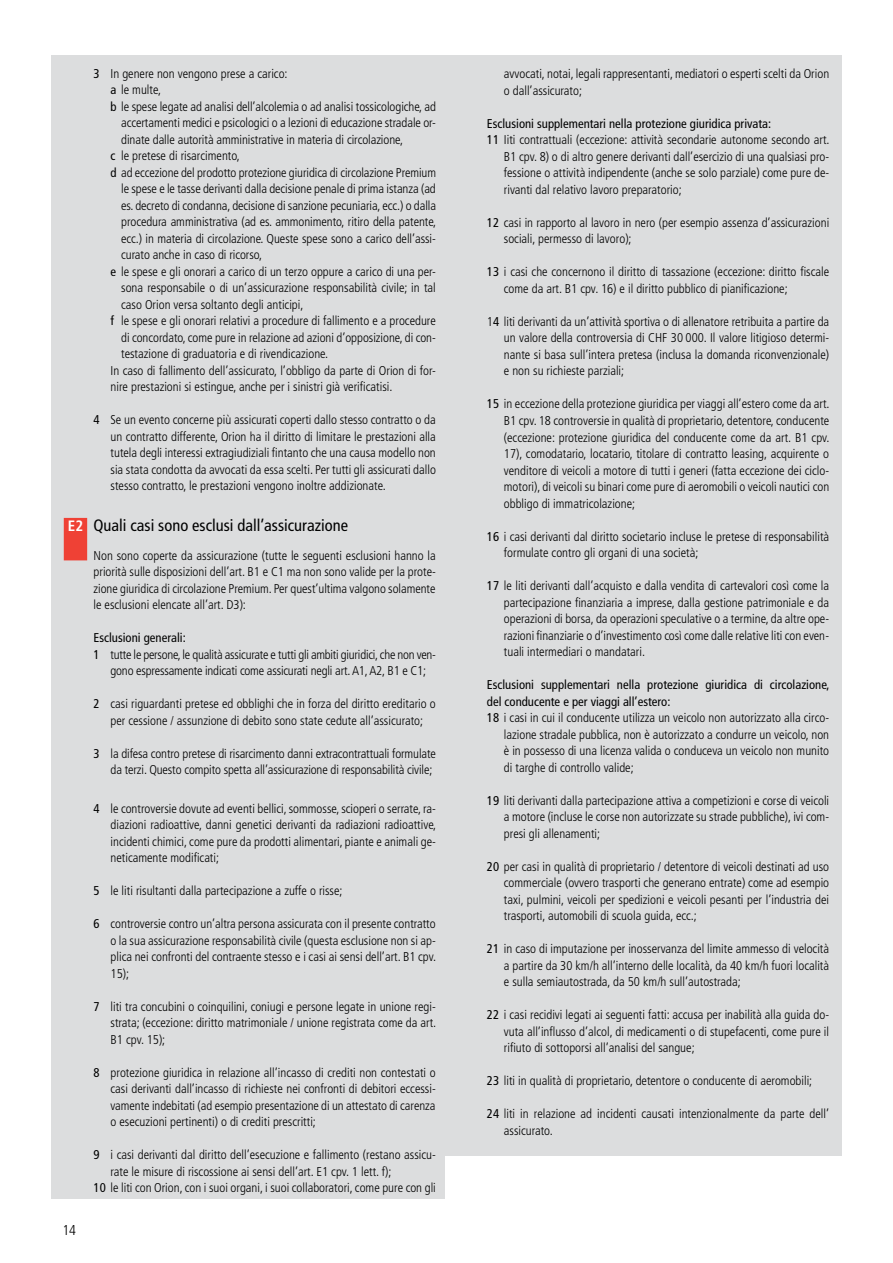
<style>
.page{position:relative;width:893px;height:1263px;background:#fff}
.page>*{position:absolute;margin:0;border:0;box-sizing:border-box;transform-origin:0 0}
.t1{font:condensed 16.5px "Frutiger";color:#000}
.t2{font:300 condensed 14.25px "Frutiger LT";color:#000}
.t3{font:300 condensed 12.75px/16.5px "Frutiger LT";color:#000;text-align:justify}
.t4{font:condensed 12.75px/16.5px "Frutiger";color:#000}
.s1{font-family:"Frutiger";font-weight:400}
.s2{font-weight:700;font-size:15px;color:#fff}
</style>
<div class="page">
<div style="left:436px;top:55px;width:406px;height:1101px;background:#dcddde"></div>
<div style="left:51px;top:55px;width:393px;height:1143px;background:#dcddde"></div>
<div style="left:64px;top:518px;width:23px;height:42px;background:#ef4135"></div>
<p class="t3" style="left:94px;top:65px;width:196px"><span class="s1">3</span> In genere non vengono prese a carico:</p>
<p class="t3" style="left:111px;top:82px;width:52px"><span class="s1">a</span> le multe,</p>
<p class="t3" style="left:111px;top:98px;width:327px"><span class="s1">b</span> le spese legate ad analisi dell’alcolemia o ad analisi tossicologiche, ad</p>
<p class="t3" style="left:121px;top:115px;width:316px">accertamenti medici e psicologici o a lezioni di educazione stradale or-</p>
<p class="t3" style="left:121px;top:131px;width:283px">dinate dalle autorità amministrative in materia di circolazione,</p>
<p class="t3" style="left:111px;top:148px;width:131px"><span class="s1">c</span> le pretese di risarcimento,</p>
<p class="t3" style="left:111px;top:164px;width:327px"><span class="s1">d</span> ad eccezione del prodotto protezione giuridica di circolazione Premium</p>
<p class="t3" style="left:121px;top:181px;width:316px">le spese e le tasse derivanti dalla decisione penale di prima istanza (ad</p>
<p class="t3" style="left:121px;top:197px;width:316px">es. decreto di condanna, decisione di sanzione pecuniaria, ecc.) o dalla</p>
<p class="t3" style="left:121px;top:214px;width:317px">procedura amministrativa (ad es. ammonimento, ritiro della patente,</p>
<p class="t3" style="left:121px;top:230px;width:316px">ecc.) in materia di circolazione. Queste spese sono a carico dell’assi-</p>
<p class="t3" style="left:121px;top:247px;width:143px">curato anche in caso di ricorso,</p>
<p class="t3" style="left:111px;top:263px;width:327px"><span class="s1">e</span> le spese e gli onorari a carico di un terzo oppure a carico di una per-</p>
<p class="t3" style="left:121px;top:280px;width:316px">sona responsabile o di un’assicurazione responsabilità civile; in tal</p>
<p class="t3" style="left:121px;top:296px;width:184px">caso Orion versa soltanto degli anticipi,</p>
<p class="t3" style="left:111px;top:313px;width:327px"><span class="s1">f</span> le spese e gli onorari relativi a procedure di fallimento e a procedure</p>
<p class="t3" style="left:121px;top:329px;width:316px">di concordato, come pure in relazione ad azioni d’opposizione, di con-</p>
<p class="t3" style="left:121px;top:346px;width:209px">testazione di graduatoria e di rivendicazione.</p>
<p class="t3" style="left:111px;top:362px;width:327px">In caso di fallimento dell’assicurato, l’obbligo da parte di Orion di for-</p>
<p class="t3" style="left:111px;top:379px;width:283px">nire prestazioni si estingue, anche per i sinistri già verificatisi.</p>
<p class="t3" style="left:111px;top:412px;width:327px;text-indent:-17px"><span class="s1">4</span> Se un evento concerne più assicurati coperti dallo stesso contratto o da un contratto differente, Orion ha il diritto di limitare le prestazioni alla tutela degli interessi extragiudiziali fintanto che una causa modello non sia stata condotta da avvocati da essa scelti. Per tutti gli assicurati dallo stesso contratto, le prestazioni vengono inoltre addizionate.</p>
<p class="t1" style="left:68px;top:515px;width:282px"><span class="s2">E2</span> Quali casi sono esclusi dall’assicurazione</p>
<p class="t3" style="left:94px;top:547px;width:344px">Non sono coperte da assicurazione (tutte le seguenti esclusioni hanno la priorità sulle disposizioni dell’art. B1 e C1 ma non sono valide per la prote&shy;zione giuridica di circolazione Premium. Per quest’ultima valgono solamente le esclusioni elencate all’art. D3):</p>
<p class="t4" style="left:94px;top:630px;width:94px">Esclusioni generali:</p>
<p class="t3" style="left:94px;top:646px;width:344px;text-align:center"><span class="s1">1</span> tutte le persone, le qualità assicurate e tutti gli ambiti giuridici, che non ven&shy;gono espressamente indicati come assicurati negli art. A1, A2, B1 e C1;</p>
<p class="t3" style="left:94px;top:696px;width:344px;text-align:center"><span class="s1">2</span> casi riguardanti pretese ed obblighi che in forza del diritto ereditario o per cessione / assunzione di debito sono state cedute all’assicurato;</p>
<p class="t3" style="left:94px;top:745px;width:344px;text-align:right"><span class="s1">3</span> la difesa contro pretese di risarcimento danni extracontrattuali formulate da terzi. Questo compito spetta all’assicurazione di responsabilità civile;</p>
<p class="t3" style="left:111px;top:800px;width:327px;text-indent:-17px"><span class="s1">4</span> le controversie dovute ad eventi bellici, sommosse, scioperi o serrate, ra&shy;diazioni radioattive, danni genetici derivanti da radiazioni radioattive, incidenti chimici, come pure da prodotti alimentari, piante e animali ge&shy;neticamente modificati;</p>
<p class="t3" style="left:94px;top:882px;width:251px"><span class="s1">5</span> le liti risultanti dalla partecipazione a zuffe o risse;</p>
<p class="t3" style="left:111px;top:915px;width:327px;text-indent:-17px"><span class="s1">6</span> controversie contro un’altra persona assicurata con il presente contratto o la sua assicurazione responsabilità civile (questa esclusione non si ap&shy;plica nei confronti del contraente stesso e i casi ai sensi dell’art. B1 cpv.<br>15);</p>
<p class="t3" style="left:111px;top:998px;width:327px;text-indent:-17px"><span class="s1">7</span> liti tra concubini o coinquilini, coniugi e persone legate in unione regi&shy;strata; (eccezione: diritto matrimoniale / unione registrata come da art.<br>B1 cpv. 15);</p>
<p class="t3" style="left:111px;top:1064px;width:327px;text-indent:-17px"><span class="s1">8</span> protezione giuridica in relazione all’incasso di crediti non contestati o casi derivanti dall’incasso di richieste nei confronti di debitori eccessi&shy;vamente indebitati (ad esempio presentazione di un attestato di carenza o esecuzioni pertinenti) o di crediti prescritti;</p>
<p class="t3" style="left:94px;top:1146px;width:344px"><span class="s1">9</span> i casi derivanti dal diritto dell’esecuzione e fallimento (restano assicu-</p>
<p class="t3" style="left:111px;top:1163px;width:283px">rate le misure di riscossione ai sensi dell’art. E1 cpv. 1 lett. f);</p>
<p class="t3" style="left:94px;top:1179px;width:344px"><span class="s1">10</span> le liti con Orion, con i suoi organi, i suoi collaboratori, come pure con gli</p>
<p class="t2" style="left:62px;top:1222px;width:15px">14</p>
<p class="t3" style="left:504px;top:66px;width:327px">avvocati, notai, legali rappresentanti, mediatori o esperti scelti da Orion o dall’assicurato;</p>
<p class="t4" style="left:487px;top:115px;width:286px">Esclusioni supplementari nella protezione giuridica privata:</p>
<p class="t3" style="left:504px;top:132px;width:327px;text-indent:-17px"><span class="s1">11</span> Iiti contrattuali (eccezione: attività secondarie autonome secondo art.<br>B1 cpv. 8) o di altro genere derivanti dall’esercizio di una qualsiasi pro&shy;fessione o attività indipendente (anche se solo parziale) come pure de&shy;rivanti dal relativo lavoro preparatorio;</p>
<p class="t3" style="left:504px;top:214px;width:327px;text-indent:-17px"><span class="s1">12</span> casi in rapporto al lavoro in nero (per esempio assenza d’assicurazioni sociali, permesso di lavoro);</p>
<p class="t3" style="left:504px;top:264px;width:327px;text-indent:-17px"><span class="s1">13</span> i casi che concernono il diritto di tassazione (eccezione: diritto fiscale come da art. B1 cpv. 16) e il diritto pubblico di pianificazione;</p>
<p class="t3" style="left:504px;top:313px;width:327px;text-indent:-17px">1<span class="s1">4</span> liti derivanti da un’attività sportiva o di allenatore retribuita a partire da un valore della controversia di CHF 30 000. Il valore litigioso determi&shy;nante si basa sull’intera pretesa (inclusa la domanda riconvenzionale) e non su richieste parziali;</p>
<p class="t3" style="left:504px;top:396px;width:327px;text-indent:-17px"><span class="s1">15</span> in eccezione della protezione giuridica per viaggi all’estero come da art.<br>B1 cpv. 18 controversie in qualità di proprietario, detentore, conducente (eccezione: protezione giuridica del conducente come da art. B1 cpv.<br>17), comodatario, locatario, titolare di contratto leasing, acquirente o venditore di veicoli a motore di tutti i generi (fatta eccezione dei ciclo&shy;motori), di veicoli su binari come pure di aeromobili o veicoli nautici con obbligo di immatricolazione;</p>
<p class="t3" style="left:504px;top:528px;width:327px;text-indent:-17px"><span class="s1">16</span> i casi derivanti dal diritto societario incluse le pretese di responsabilità formulate contro gli organi di una società;</p>
<p class="t3" style="left:504px;top:577px;width:327px;text-indent:-17px"><span class="s1">17</span> le liti derivanti dall’acquisto e dalla vendita di cartevalori così come la partecipazione finanziaria a imprese, dalla gestione patrimoniale e da operazioni di borsa, da operazioni speculative o a termine, da altre ope&shy;razioni finanziarie o d’investimento così come dalle relative liti con even&shy;tuali intermediari o mandatari.</p>
<p class="t4" style="left:487px;top:676px;width:344px">Esclusioni supplementari nella protezione giuridica di circolazione, del conducente e per viaggi all’estero:</p>
<p class="t3" style="left:504px;top:709px;width:327px;text-indent:-17px"><span class="s1">18</span> i casi in cui il conducente utilizza un veicolo non autorizzato alla circo&shy;lazione stradale pubblica, non è autorizzato a condurre un veicolo, non è in possesso di una licenza valida o conduceva un veicolo non munito di targhe di controllo valide;</p>
<p class="t3" style="left:504px;top:792px;width:327px;text-indent:-17px"><span class="s1">19</span> liti derivanti dalla partecipazione attiva a competizioni e corse di veicoli a motore (incluse le corse non autorizzate su strade pubbliche), ivi com&shy;presi gli allenamenti;</p>
<p class="t3" style="left:504px;top:858px;width:327px;text-indent:-17px"><span class="s1">20</span> per casi in qualità di proprietario / detentore di veicoli destinati ad uso commerciale (ovvero trasporti che generano entrate) come ad esempio taxi, pulmini, veicoli per spedizioni e veicoli pesanti per l’industria dei trasporti, automobili di scuola guida, ecc.;</p>
<p class="t3" style="left:504px;top:940px;width:327px;text-indent:-17px"><span class="s1">21</span> in caso di imputazione per inosservanza del limite ammesso di velocità a partire da 30 km/h all’interno delle località, da 40 km/h fuori località e sulla semiautostrada, da 50 km/h sull’autostrada;</p>
<p class="t3" style="left:504px;top:1006px;width:327px;text-indent:-17px"><span class="s1">22</span> i casi recidivi legati ai seguenti fatti: accusa per inabilità alla guida do&shy;vuta all’influsso d’alcol, di medicamenti o di stupefacenti, come pure il rifiuto di sottoporsi all’analisi del sangue;</p>
<p class="t3" style="left:487px;top:1072px;width:327px"><span class="s1">23</span> liti in qualità di proprietario, detentore o conducente di aeromobili;</p>
<p class="t3" style="left:504px;top:1105px;width:327px;text-indent:-17px"><span class="s1">24</span> liti in relazione ad incidenti causati intenzionalmente da parte dell’ assicurato.</p>
</div>
